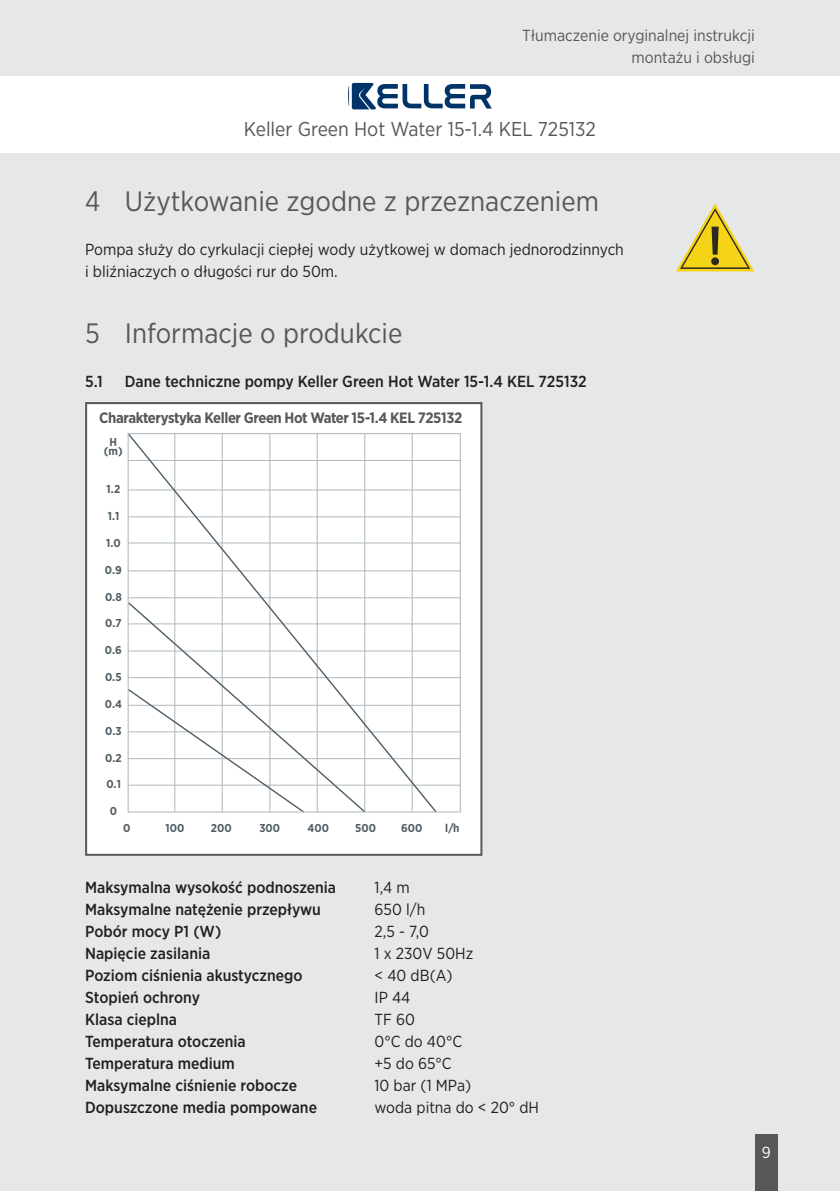
<style>
.page{position:relative;width:840px;height:1191px;background:#fff}
.page>*{position:absolute;margin:0;border:0;box-sizing:border-box;transform-origin:0 0}
.t1{font:28px "Gotham Narrow";color:#57585a}
.t2{font:20px "Gotham Narrow";color:#57585a}
.t3{font:500 16px/22px "Gotham Narrow";color:#231f20}
.t4{font:16px/22px "Gotham Narrow";color:#231f20}
.t5{font:16px/22px "Gotham Narrow";color:#57585a;text-align:right}
.t6{font:16px "Gotham Narrow";color:#fff}
.t7{font:700 15px "Gotham Narrow";letter-spacing:-.025em;color:#57585a}
.t8{font:700 14px "Gotham Narrow";letter-spacing:.005em;color:#525e65}
.t9{font:700 11.4px/8.8px "Gotham Narrow";letter-spacing:.005em;color:#525e65;text-align:center}
</style>
<div class="page">
<div style="left:0;top:0;width:839px;height:75px;background:#e6e7e9"></div>
<div style="left:0;top:153px;width:839px;height:1038px;background:#e6e7e9"></div>
<div style="left:754px;top:1134px;width:23px;height:57px;background:#57585a"></div>
<svg style="left:348px;top:83px;width:143px;height:26px"></svg>
<div style="left:86px;top:403px;width:395px;height:451px;background:#fff"></div>
<svg style="left:127px;top:433px;width:334px;height:380px"></svg>
<div style="left:85px;top:402px;width:397px;height:453px;border:2px solid #57585a"></div>
<svg style="left:676px;top:203px;width:78px;height:68px"></svg>
<p class="t5" style="left:522px;top:24px;width:234px">Tłumaczenie oryginalnej instrukcji montażu i obsługi</p>
<p class="t2" style="left:244px;top:117px;width:353px">Keller Green Hot Water 15-1.4 KEL 725132</p>
<h1 class="t1" style="left:85px;top:183px;width:515px">4 Użytkowanie zgodne z przeznaczeniem</h1>
<p class="t4" style="left:85px;top:238px;width:540px">Pompa służy do cyrkulacji ciepłej wody użytkowej w domach jednorodzinnych i bliźniaczych o długości rur do 50m.</p>
<h1 class="t1" style="left:85px;top:315px;width:318px">5 Informacje o produkcie</h1>
<p class="t3" style="left:85px;top:370px;width:19px">5.1</p>
<p class="t3" style="left:125px;top:370px;width:463px">Dane techniczne pompy Keller Green Hot Water 15-1.4 KEL 725132</p>
<p class="t7" style="left:99px;top:408px;width:364px">Charakterystyka Keller Green Hot Water 15-1.4 KEL 725132</p>
<p class="t8" style="left:110px;top:410px;width:171px">Kennlinie WITA go.future Z</p>
<p class="t9" style="left:104px;top:437px;width:20px">H (m)</p>
<p class="t9" style="left:106px;top:485px;width:15px">1.2</p>
<p class="t9" style="left:108px;top:511px;width:13px">1.1</p>
<p class="t9" style="left:106px;top:538px;width:16px">1.0</p>
<p class="t9" style="left:105px;top:565px;width:18px">0.9</p>
<p class="t9" style="left:105px;top:592px;width:18px">0.8</p>
<p class="t9" style="left:105px;top:619px;width:18px">0.7</p>
<p class="t9" style="left:105px;top:645px;width:18px">0.6</p>
<p class="t9" style="left:105px;top:672px;width:18px">0.5</p>
<p class="t9" style="left:105px;top:699px;width:19px">0.4</p>
<p class="t9" style="left:105px;top:726px;width:18px">0.3</p>
<p class="t9" style="left:105px;top:753px;width:18px">0.2</p>
<p class="t9" style="left:106px;top:780px;width:16px">0.1</p>
<p class="t9" style="left:110px;top:806px;width:9px">0</p>
<p class="t9" style="left:123px;top:823px;width:9px">0</p>
<p class="t9" style="left:165px;top:823px;width:20px">100</p>
<p class="t9" style="left:211px;top:823px;width:22px">200</p>
<p class="t9" style="left:259px;top:823px;width:22px">300</p>
<p class="t9" style="left:307px;top:823px;width:23px">400</p>
<p class="t9" style="left:355px;top:823px;width:22px">500</p>
<p class="t9" style="left:401px;top:823px;width:23px">600</p>
<p class="t9" style="left:445px;top:823px;width:16px">l/h</p>
<p class="t3" style="left:85px;top:876px;width:252px">Maksymalna wysokość podnoszenia<br>Maksymalne natężenie przepływu<br>Pobór mocy P1 (W)<br>Napięcie zasilania<br>Poziom ciśnienia akustycznego<br>Stopień ochrony<br>Klasa cieplna<br>Temperatura otoczenia<br>Temperatura medium<br>Maksymalne ciśnienie robocze<br>Dopuszczone media pompowane</p>
<p class="t4" style="left:374px;top:876px;width:166px">1,4 m<br>650 l/h<br>2,5 - 7,0<br>1 x 230V 50Hz<br>&lt; 40 dB(A)<br>IP 44<br>TF 60<br>0°C do 40°C<br>+5 do 65°C<br>10 bar (1 MPa)<br>woda pitna do &lt; 20° dH</p>
<p class="t6" style="left:761px;top:1142px;width:10px">9</p>
</div>
